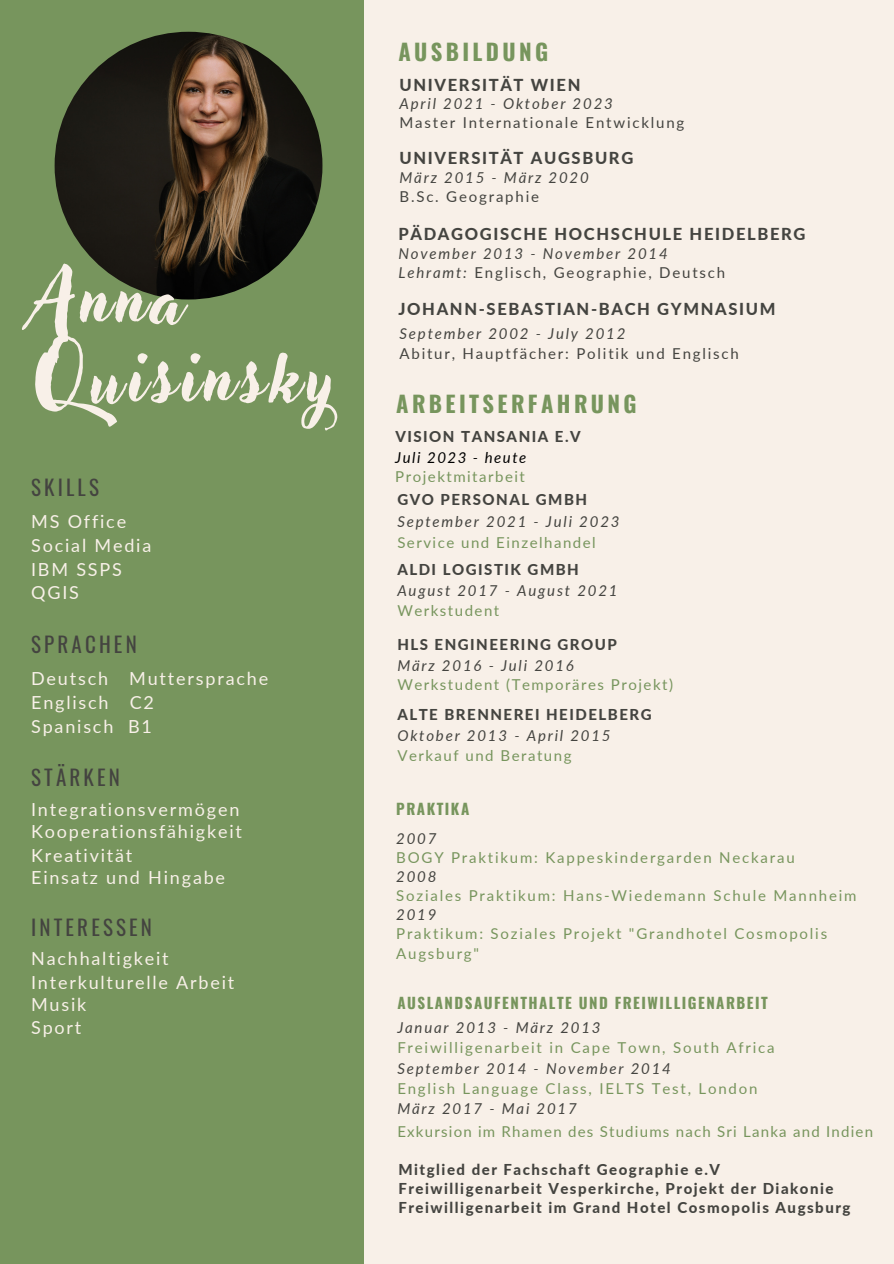
<style>
.page{position:relative;width:894px;height:1264px;background:#fff}
.page>*{position:absolute;margin:0;border:0;box-sizing:border-box;transform-origin:0 0}
.t1{font:72.6px/78.8px "Adlery Pro";letter-spacing:.07em;color:#f8f0e8}
.t2{font:700 22.5px "Oswald";letter-spacing:.15em;color:#77955d}
.t3{font:21px "Oswald";letter-spacing:.15em;color:#444440}
.t4{font:18px "Lato";letter-spacing:.1em;color:#f8f0e8}
.t5{font:800 16.5px "Lato";letter-spacing:.1em;color:#444440}
.t6{font:italic 15px "Lato";letter-spacing:.12em;color:#444440}
.t7{font:800 15px "Lato";letter-spacing:.1em;color:#444440}
.t8{font:15px/19.2px "Lato";letter-spacing:.12em;color:#77955d}
.t9{font:15px "Lato";letter-spacing:.12em;color:#444440}
.t10{font:15px "Lato";letter-spacing:.1em;color:#77955d}
.t11{font:15px "Lato";letter-spacing:.08em;color:#77955d}
.t12{font:700 15px "Oswald";letter-spacing:.1em;color:#77955d}
.t13{font:italic 15px "Lato";letter-spacing:.1em;color:#000}
.s1{font-style:italic}
</style>
<div class="page">
<div style="left:0;top:0;width:893px;height:1263px;background:#f8f0e8"></div>
<div style="left:0;top:0;width:364px;height:1263px;background:#77955d"></div>
<img style="left:55px;top:32px;width:267px;height:267px;border-radius:50%">
<p class="t1" style="left:35px;top:265px;width:303px">Anna<br>Quisinsky</p>
<p class="t3" style="left:31px;top:470px;width:69px">SKILLS</p>
<p class="t4" style="left:31px;top:510px;width:97px">MS Office</p>
<p class="t4" style="left:31px;top:534px;width:122px">Social Media</p>
<p class="t4" style="left:31px;top:558px;width:92px">IBM SSPS</p>
<p class="t4" style="left:31px;top:581px;width:49px">QGIS</p>
<p class="t3" style="left:31px;top:628px;width:107px">SPRACHEN</p>
<p class="t4" style="left:31px;top:667px;width:238px">Deutsch Muttersprache</p>
<p class="t4" style="left:31px;top:691px;width:124px">Englisch C2</p>
<p class="t4" style="left:31px;top:714px;width:122px">Spanisch B1</p>
<p class="t3" style="left:31px;top:761px;width:90px">STÄRKEN</p>
<p class="t4" style="left:31px;top:797px;width:210px">Integrationsvermögen</p>
<p class="t4" style="left:31px;top:820px;width:212px">Kooperationsfähigkeit</p>
<p class="t4" style="left:31px;top:844px;width:103px">Kreativität</p>
<p class="t4" style="left:31px;top:866px;width:195px">Einsatz und Hingabe</p>
<p class="t3" style="left:31px;top:911px;width:122px">INTERESSEN</p>
<p class="t4" style="left:31px;top:947px;width:139px">Nachhaltigkeit</p>
<p class="t4" style="left:31px;top:971px;width:205px">Interkulturelle Arbeit</p>
<p class="t4" style="left:31px;top:993px;width:57px">Musik</p>
<p class="t4" style="left:31px;top:1016px;width:52px">Sport</p>
<p class="t2" style="left:398px;top:34px;width:151px">AUSBILDUNG</p>
<p class="t5" style="left:399px;top:74px;width:182px">UNIVERSITÄT WIEN</p>
<p class="t6" style="left:399px;top:94px;width:215px">April 2021 - Oktober 2023</p>
<p class="t9" style="left:399px;top:114px;width:286px">Master Internationale Entwicklung</p>
<p class="t5" style="left:399px;top:148px;width:235px">UNIVERSITÄT AUGSBURG</p>
<p class="t6" style="left:399px;top:168px;width:191px">März 2015 - März 2020</p>
<p class="t9" style="left:399px;top:187px;width:141px">B.Sc. Geographie</p>
<p class="t5" style="left:398px;top:224px;width:408px">PÄDAGOGISCHE HOCHSCHULE HEIDELBERG</p>
<p class="t6" style="left:398px;top:244px;width:271px">November 2013 - November 2014</p>
<p class="t9" style="left:398px;top:263px;width:328px"><span class="s1">Lehramt:</span> Englisch, Geographie, Deutsch</p>
<p class="t5" style="left:398px;top:299px;width:378px">JOHANN-SEBASTIAN-BACH GYMNASIUM</p>
<p class="t6" style="left:399px;top:324px;width:227px">September 2002 - July 2012</p>
<p class="t9" style="left:399px;top:344px;width:341px">Abitur, Hauptfächer: Politik und Englisch</p>
<p class="t2" style="left:396px;top:386px;width:242px">ARBEITSERFAHRUNG</p>
<p class="t7" style="left:395px;top:427px;width:187px">VISION TANSANIA E.V</p>
<p class="t13" style="left:395px;top:448px;width:132px">Juli 2023 - heute</p>
<p class="t10" style="left:395px;top:467px;width:131px">Projektmitarbeit</p>
<p class="t7" style="left:397px;top:490px;width:191px">GVO PERSONAL GMBH</p>
<p class="t6" style="left:397px;top:512px;width:224px">September 2021 - Juli 2023</p>
<p class="t10" style="left:397px;top:532px;width:200px">Service und Einzelhandel</p>
<p class="t7" style="left:397px;top:560px;width:183px">ALDI LOGISTIK GMBH</p>
<p class="t6" style="left:397px;top:581px;width:222px">August 2017 - August 2021</p>
<p class="t10" style="left:397px;top:601px;width:103px">Werkstudent</p>
<p class="t7" style="left:397px;top:635px;width:221px">HLS ENGINEERING GROUP</p>
<p class="t6" style="left:397px;top:655px;width:178px">März 2016 - Juli 2016</p>
<p class="t10" style="left:397px;top:675px;width:277px">Werkstudent (Temporäres Projekt)</p>
<p class="t7" style="left:397px;top:705px;width:256px">ALTE BRENNEREI HEIDELBERG</p>
<p class="t6" style="left:397px;top:726px;width:215px">Oktober 2013 - April 2015</p>
<p class="t10" style="left:397px;top:746px;width:176px">Verkauf und Beratung</p>
<p class="t12" style="left:396px;top:796px;width:75px">PRAKTIKA</p>
<p class="t6" style="left:396px;top:828px;width:42px">2007</p>
<p class="t8" style="left:396px;top:847px;width:400px">BOGY Praktikum: Kappeskindergarden Neckarau</p>
<p class="t6" style="left:396px;top:867px;width:42px">2008</p>
<p class="t8" style="left:396px;top:885px;width:461px">Soziales Praktikum: Hans-Wiedemann Schule Mannheim</p>
<p class="t6" style="left:396px;top:905px;width:42px">2019</p>
<p class="t8" style="left:396px;top:924px;width:432px">Praktikum: Soziales Projekt "Grandhotel Cosmopolis<br>Augsburg"</p>
<p class="t12" style="left:397px;top:991px;width:372px">AUSLANDSAUFENTHALTE UND FREIWILLIGENARBEIT</p>
<p class="t6" style="left:397px;top:1018px;width:205px">Januar 2013 - März 2013</p>
<p class="t8" style="left:397px;top:1037px;width:379px">Freiwilligenarbeit in Cape Town, South Africa</p>
<p class="t6" style="left:397px;top:1058px;width:275px">September 2014 - November 2014</p>
<p class="t8" style="left:397px;top:1078px;width:361px">English Language Class, IELTS Test, London</p>
<p class="t6" style="left:397px;top:1099px;width:181px">März 2017 - Mai 2017</p>
<p class="t11" style="left:397px;top:1121px;width:477px">Exkursion im Rhamen des Studiums nach Sri Lanka and Indien</p>
<p class="t7" style="left:398px;top:1160px;width:323px">Mitglied der Fachschaft Geographie e.V</p>
<p class="t7" style="left:398px;top:1179px;width:436px">Freiwilligenarbeit Vesperkirche, Projekt der Diakonie</p>
<p class="t7" style="left:398px;top:1198px;width:453px">Freiwilligenarbeit im Grand Hotel Cosmopolis Augsburg</p>
</div>
